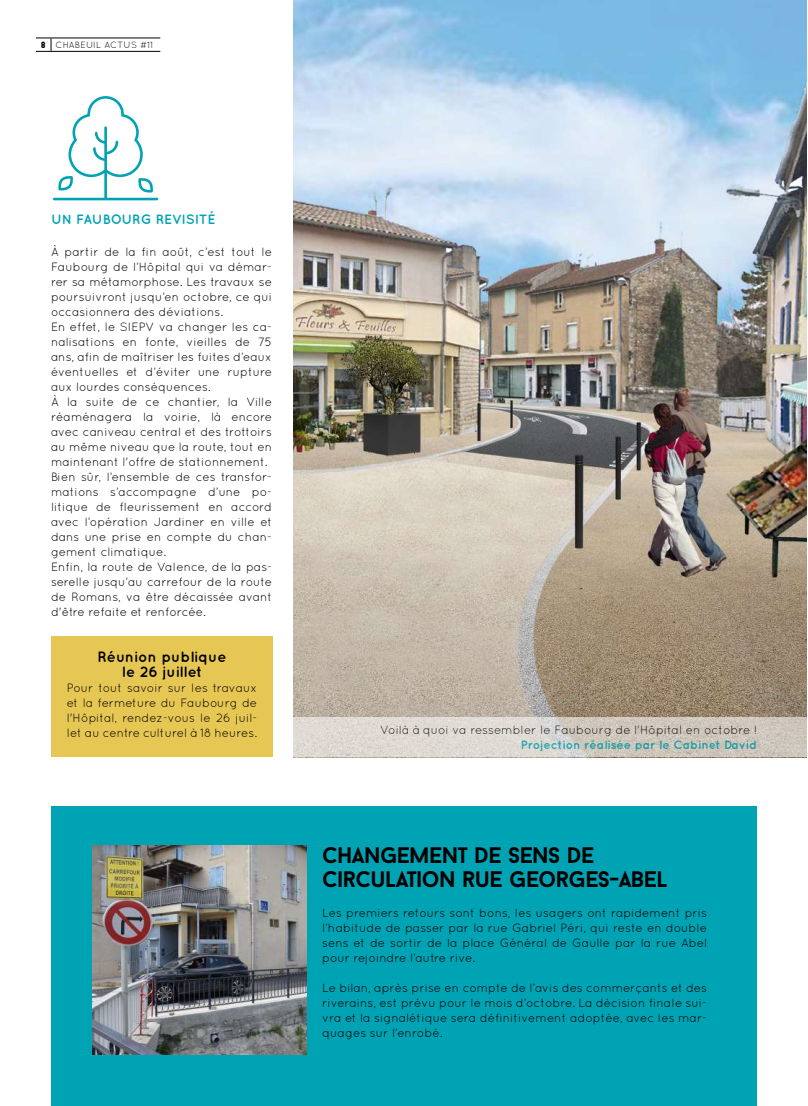
<style>
.page{position:relative;width:808px;height:1106px;background:#fff}
.page>*{position:absolute;margin:0;border:0;box-sizing:border-box;transform-origin:0 0}
.t1{font:700 22.5px/24px "Baron Neue";letter-spacing:-.03em;color:#000}
.t2{font:700 15px/15px "Quicksand";color:#000;text-align:center}
.t3{font:700 13.5px "Quicksand";color:#00a3b4}
.t4{font:12px/15px "Quicksand";color:#000;text-align:justify}
.t5{font:700 12px "Quicksand";color:#00a3b5}
.t6{font:9px "Quicksand";letter-spacing:.03em;color:#000}
.s1{font-family:"Baron Neue";font-weight:900}
</style>
<div class="page">
<div style="left:51px;top:806px;width:706px;height:300px;background:#00a3b4"></div>
<div style="left:51px;top:636px;width:221px;height:121px;background:#e7c754"></div>
<img style="left:93px;top:845px;width:213px;height:209px">
<img style="left:293px;top:0;width:514px;height:757px">
<svg style="left:51px;top:39px;width:1px;height:12px"></svg>
<hr style="left:36px;top:38px;width:124px;height:1px;background:#000">
<hr style="left:36px;top:51px;width:124px;height:1px;background:#000">
<svg style="left:53px;top:96px;width:105px;height:104px"></svg>
<svg style="left:294px;top:717px;width:513px;height:40px;background:#d6d0c8"></svg>
<p class="t6" style="left:41px;top:39px;width:114px"><span class="s1">8</span> CHABEUIL ACTUS #11</p>
<p class="t3" style="left:51px;top:211px;width:166px">UN FAUBOURG REVISITÉ</p>
<p class="t4" style="left:51px;top:244px;width:223px;text-align:left">À partir de la fin août, c’est tout le Faubourg de l’Hôpital qui va démar&shy;rer sa métamorphose. Les travaux se poursuivront jusqu’en octobre, ce qui occasionnera des déviations.<br>En effet, le SIEPV va changer les ca&shy;nalisations en fonte, vieilles de 75 ans, afin de maîtriser les fuites d’eaux éventuelles et d’éviter une rupture aux lourdes conséquences.<br>À la suite de ce chantier, la Ville réaménagera la voirie, là encore avec caniveau central et des trottoirs au même niveau que la route, tout en maintenant l'offre de stationnement.<br>Bien sûr, l’ensemble de ces transfor&shy;mations s’accompagne d’une po&shy;litique de fleurissement en accord avec l’opération Jardiner en ville et dans une prise en compte du chan&shy;gement climatique.<br>Enfin, la route de Valence, de la pas&shy;serelle jusqu’au carrefour de la route de Romans, va être décaissée avant d'être refaite et renforcée.</p>
<p class="t2" style="left:98px;top:648px;width:130px">Réunion publique le 26 juillet</p>
<p class="t4" style="left:67px;top:680px;width:192px">Pour tout savoir sur les travaux et la fermeture du Faubourg de l'Hôpital, rendez-vous le 26 juil&shy;let au centre culturel à 18 heures.</p>
<p class="t4" style="left:380px;top:721px;width:378px">Voilà à quoi va ressembler le Faubourg de l'Hôpital en octobre !</p>
<p class="t5" style="left:521px;top:737px;width:238px">Projection réalisée par le Cabinet David</p>
<h1 class="t1" style="left:322px;top:842px;width:347px">CHANGEMENT DE SENS DE<br>CIRCULATION RUE GEORGES-ABEL</h1>
<p class="t4" style="left:322px;top:904px;width:387px">Les premiers retours sont bons, les usagers ont rapidement pris l’habitude de passer par la rue Gabriel Péri, qui reste en double sens et de sortir de la place Général de Gaulle par la rue Abel pour rejoindre l’autre rive.</p>
<p class="t4" style="left:322px;top:979px;width:386px">Le bilan, après prise en compte de l’avis des commerçants et des riverains, est prévu pour le mois d’octobre. La décision finale sui&shy;vra et la signalétique sera définitivement adoptée, avec les mar&shy;quages sur l’enrobé.</p>
</div>
